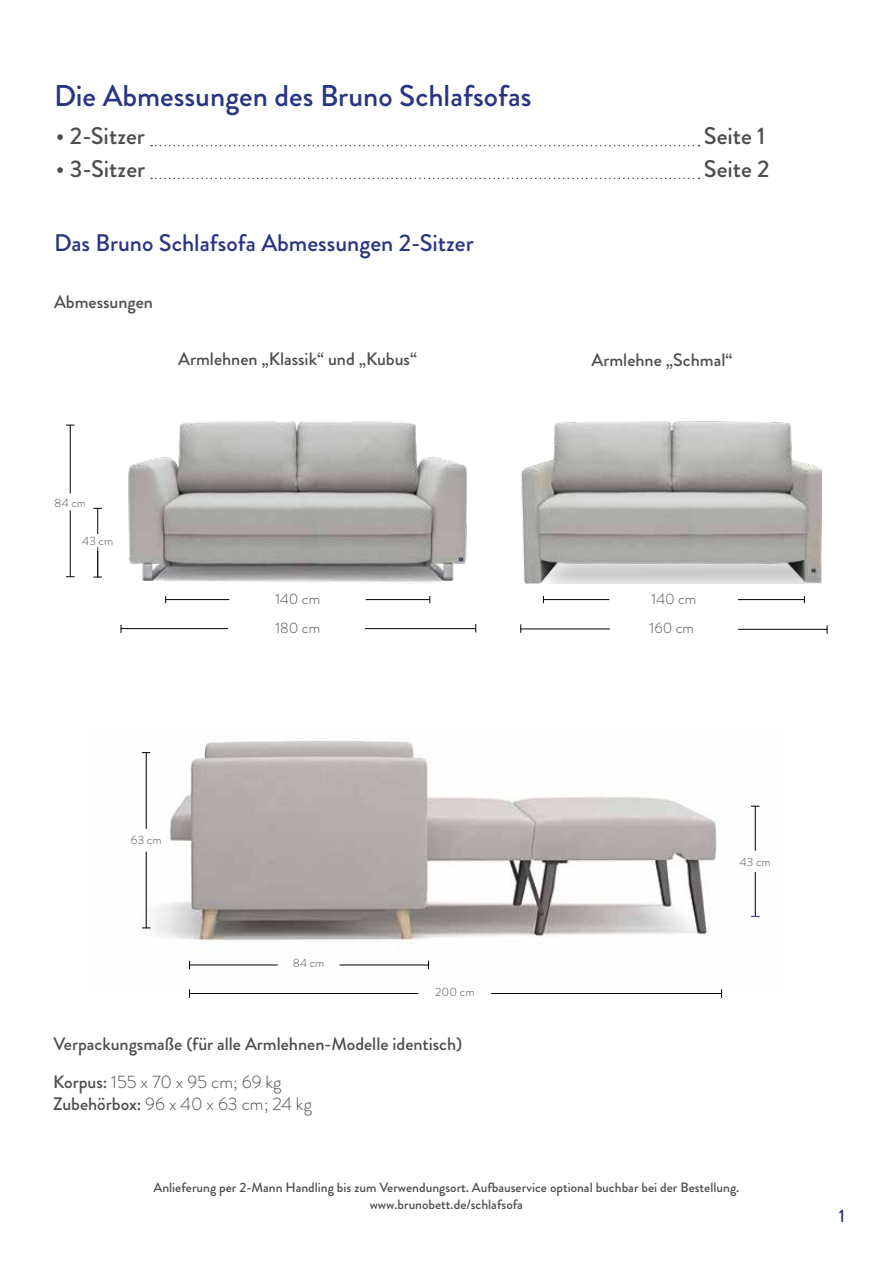
<style>
.page{position:relative;width:893px;height:1263px;background:#fff}
.page>*{position:absolute;margin:0;border:0;box-sizing:border-box;transform-origin:0 0}
.t1{font:500 30px "Brandon Grotesque";color:#283583}
.t2{font:500 24px "Brandon Grotesque";color:#283583}
.t3{font:500 24px "Brandon Grotesque";color:#4d4d4c}
.t4{font:500 18px/38.2px "Brandon Grotesque";color:#4d4d4c}
.t5{font:300 18px "Brandon Grotesque";color:#4d4d4c}
.t6{font:500 18px "Brandon Grotesque";color:#283583}
.t7{font:300 15px "Brandon Grotesque";color:#4d4d4c}
.t8{font:500 13.5px/16.2px "Brandon Grotesque";color:#4d4d4c;text-align:center}
.t9{font:300 12px "Brandon Grotesque";letter-spacing:.005em;color:#4d4d4c}
.s1{font-weight:300}
.s2{font-weight:500}
</style>
<div class="page">
<img style="left:93px;top:421px;width:443px;height:163px">
<hr style="left:70px;top:510px;width:1px;height:66px;background:#000">
<hr style="left:97px;top:547px;width:1px;height:30px;background:#283583">
<svg style="left:93px;top:551px;width:9px;height:27px"></svg>
<svg style="left:93px;top:508px;width:9px;height:26px"></svg>
<hr style="left:70px;top:425px;width:1px;height:68px;background:#000">
<img style="left:499px;top:421px;width:322px;height:162px">
<hr style="left:166px;top:599px;width:63px;height:1px;background:#000">
<hr style="left:543px;top:599px;width:66px;height:1px;background:#000">
<hr style="left:366px;top:599px;width:63px;height:1px;background:#000">
<hr style="left:738px;top:599px;width:66px;height:1px;background:#000">
<hr style="left:121px;top:628px;width:107px;height:1px;background:#000">
<hr style="left:365px;top:628px;width:111px;height:1px;background:#000">
<hr style="left:521px;top:628px;width:89px;height:1px;background:#000">
<hr style="left:738px;top:629px;width:89px;height:1px;background:#000">
<img style="left:141px;top:741px;width:619px;height:229px">
<hr style="left:755px;top:872px;width:1px;height:45px;background:#000">
<hr style="left:189px;top:964px;width:89px;height:1px;background:#000">
<hr style="left:339px;top:964px;width:90px;height:1px;background:#000">
<hr style="left:755px;top:806px;width:1px;height:45px;background:#000">
<hr style="left:146px;top:852px;width:1px;height:76px;background:#000">
<hr style="left:146px;top:752px;width:1px;height:77px;background:#000">
<hr style="left:491px;top:993px;width:231px;height:1px;background:#000">
<hr style="left:189px;top:993px;width:229px;height:1px;background:#000">
<svg style="left:151px;top:145px;width:548px;height:1px"></svg>
<svg style="left:151px;top:178px;width:548px;height:1px"></svg>
<h1 class="t1" style="left:54px;top:75px;width:479px">Die Abmessungen des Bruno Schlafsofas</h1>
<h2 class="t3" style="left:56px;top:119px;width:91px">• 2-Sitzer</h2>
<h2 class="t3" style="left:704px;top:119px;width:63px">Seite 1</h2>
<h2 class="t3" style="left:56px;top:152px;width:91px">• 3-Sitzer</h2>
<h2 class="t3" style="left:704px;top:152px;width:67px">Seite 2</h2>
<h2 class="t2" style="left:54px;top:226px;width:421px">Das Bruno Schlafsofa Abmessungen 2-Sitzer</h2>
<p class="t4" style="left:54px;top:283px;width:101px">Abmessungen</p>
<p class="t4" style="left:178px;top:339px;width:240px">Armlehnen „Klassik“ und „Kubus“</p>
<p class="t4" style="left:591px;top:341px;width:142px">Armlehne „Schmal“</p>
<p class="t9" style="left:54px;top:495px;width:33px">84 cm</p>
<p class="t9" style="left:82px;top:532px;width:32px">43 cm</p>
<p class="t7" style="left:275px;top:588px;width:46px">140 cm</p>
<p class="t7" style="left:651px;top:588px;width:46px">140 cm</p>
<p class="t7" style="left:275px;top:618px;width:46px">180 cm</p>
<p class="t7" style="left:650px;top:618px;width:46px">160 cm</p>
<p class="t9" style="left:131px;top:831px;width:32px">63 cm</p>
<p class="t9" style="left:293px;top:955px;width:33px">84 cm</p>
<p class="t9" style="left:435px;top:983px;width:41px">200 cm</p>
<p class="t4" style="left:53px;top:1025px;width:411px">Verpackungsmaße (für alle Armlehnen-Modelle identisch)<br>Korpus: <span class="s1">155 x 70 x 95 cm; 69 kg</span></p>
<p class="t5" style="left:53px;top:1091px;width:260px"><span class="s2">Zubehörbox:</span> 96 x 40 x 63 cm; 24 kg</p>
<p class="t9" style="left:740px;top:853px;width:32px">43 cm</p>
<p class="t8" style="left:153px;top:1180px;width:587px">Anlieferung per 2-Mann Handling bis zum Verwendungsort. Aufbauservice optional buchbar bei der Bestellung. www.brunobett.de/schlafsofa</p>
<p class="t6" style="left:839px;top:1203px;width:8px">1</p>
</div>
